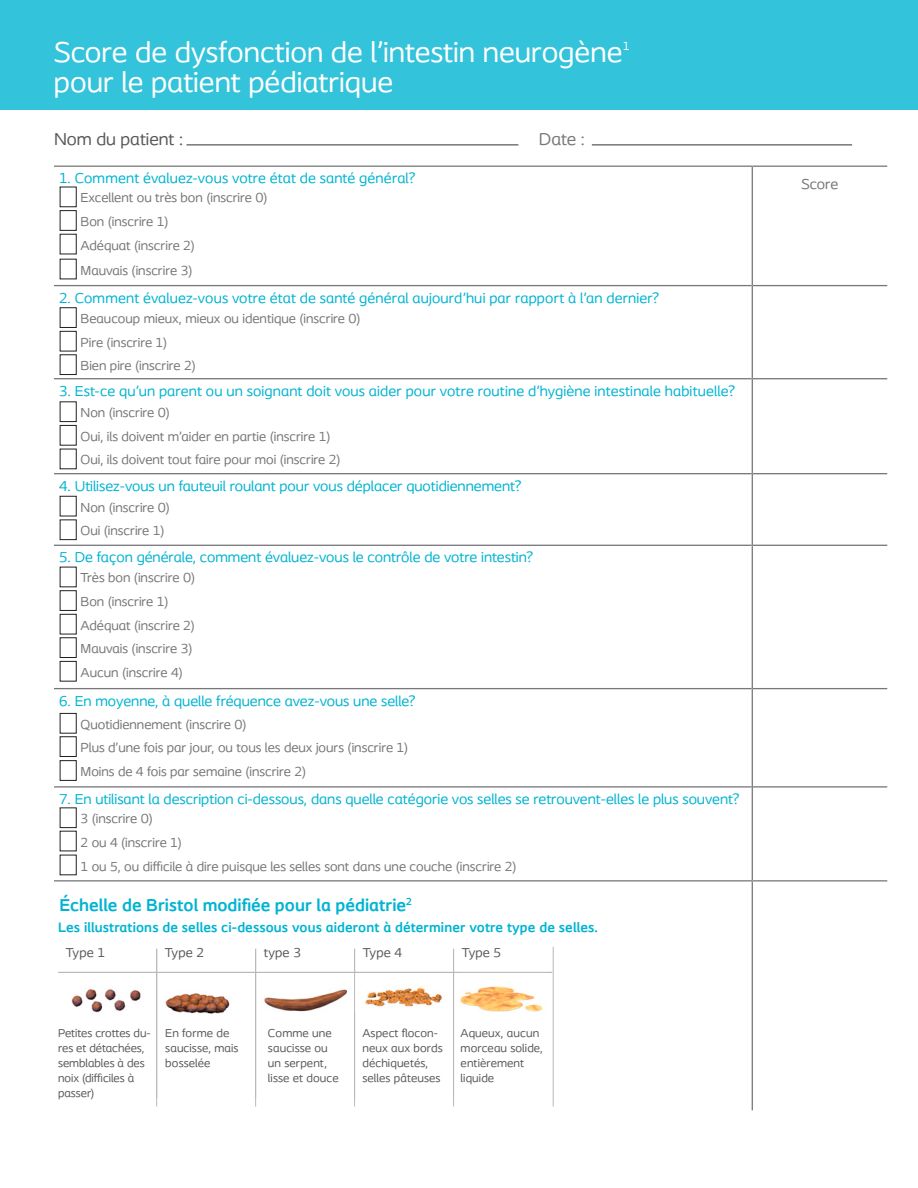
<style>
.page{position:relative;width:918px;height:1188px;background:#fff}
.page>*{position:absolute;margin:0;border:0;box-sizing:border-box;transform-origin:0 0}
.t1{font:30px "Coloplast";color:#fff}
.t2{font:700 18px "Coloplast";letter-spacing:.005em;color:#00b4d1}
.t3{font:18px "Coloplast";color:#58595b}
.t4{font:18px "Coloplast";color:#77797b}
.t5{font:15px "Coloplast";color:#00b4d1}
.t6{font:15px "Coloplast";color:#77777a}
.t7{font:700 14.25px "Coloplast";letter-spacing:.01em;color:#00b4d1}
.t8{font:13.65px/23.7px "Coloplast";color:#77777a}
.t9{font:13.5px "Coloplast";letter-spacing:.01em;color:#58595b}
.t10{font:12.3px "Coloplast";color:#fff}
.t11{font:12px/15px "Coloplast";letter-spacing:.01em;color:#58595b}
</style>
<div class="page">
<div style="left:0;top:0;width:918px;height:110px;background:#33c3da"></div>
<hr style="left:753px;top:285px;width:134px;height:1px;background:#77777a">
<hr style="left:753px;top:378px;width:134px;height:1px;background:#77777a">
<hr style="left:54px;top:473px;width:698px;height:1px;background:#77777a">
<hr style="left:753px;top:473px;width:134px;height:1px;background:#77777a">
<hr style="left:54px;top:545px;width:698px;height:1px;background:#77777a">
<hr style="left:753px;top:545px;width:134px;height:1px;background:#77777a">
<hr style="left:54px;top:688px;width:698px;height:1px;background:#77777a">
<hr style="left:753px;top:688px;width:134px;height:1px;background:#77777a">
<hr style="left:54px;top:786px;width:698px;height:2px;background:#77777a">
<hr style="left:753px;top:786px;width:134px;height:2px;background:#77777a">
<hr style="left:54px;top:285px;width:698px;height:1px;background:#77777a">
<hr style="left:54px;top:378px;width:698px;height:1px;background:#77777a">
<hr style="left:54px;top:880px;width:698px;height:2px;background:#77797b">
<hr style="left:54px;top:166px;width:698px;height:1px;background:#77797b">
<hr style="left:752px;top:166px;width:135px;height:1px;background:#77797b">
<hr style="left:752px;top:167px;width:1px;height:119px;background:#77797b">
<hr style="left:752px;top:286px;width:1px;height:93px;background:#77797b">
<hr style="left:752px;top:379px;width:1px;height:95px;background:#77797b">
<hr style="left:752px;top:474px;width:1px;height:71px;background:#77797b">
<hr style="left:752px;top:545px;width:1px;height:144px;background:#77797b">
<hr style="left:752px;top:689px;width:1px;height:98px;background:#77797b">
<hr style="left:752px;top:787px;width:1px;height:93px;background:#77797b">
<hr style="left:752px;top:880px;width:135px;height:2px;background:#77797b">
<hr style="left:752px;top:881px;width:1px;height:229px;background:#77797b">
<div style="left:60px;top:210px;width:16px;height:21px;border:1px solid #231f20"></div>
<div style="left:60px;top:760px;width:16px;height:21px;border:1px solid #231f20"></div>
<hr style="left:187px;top:144px;width:331px;height:2px;background:#77777a">
<hr style="left:592px;top:144px;width:260px;height:2px;background:#77777a">
<hr style="left:553px;top:947px;width:1px;height:159px;background:#b7b9bc">
<img style="left:71px;top:989px;width:70px;height:24px">
<img style="left:165px;top:993px;width:65px;height:21px">
<img style="left:264px;top:989px;width:84px;height:23px">
<img style="left:365px;top:987px;width:77px;height:20px">
<img style="left:460px;top:986px;width:83px;height:26px">
<hr style="left:156px;top:949px;width:1px;height:157px;background:#b7b9bc">
<hr style="left:255px;top:949px;width:1px;height:157px;background:#b7b9bc">
<hr style="left:354px;top:949px;width:1px;height:157px;background:#b7b9bc">
<hr style="left:453px;top:949px;width:1px;height:157px;background:#b7b9bc">
<hr style="left:58px;top:972px;width:494px;height:1px;background:#b7b9bc">
<h1 class="t1" style="left:54px;top:34px;width:570px">Score de dysfonction de l'intestin neurogène</h1>
<p class="t10" style="left:623px;top:39px;width:8px">1</p>
<h1 class="t1" style="left:54px;top:64px;width:341px">pour le patient pédiatrique</h1>
<h2 class="t3" style="left:54px;top:128px;width:131px">Nom du patient :</h2>
<h2 class="t4" style="left:539px;top:128px;width:47px">Date :</h2>
<p class="t5" style="left:59px;top:169px;width:358px">1. Comment évaluez-vous votre état de santé général?</p>
<p class="t6" style="left:801px;top:175px;width:38px">Score</p>
<p class="t8" style="left:81px;top:186px;width:188px">Excellent ou très bon (inscrire 0)</p>
<p class="t8" style="left:81px;top:209px;width:90px">Bon (inscrire 1)</p>
<p class="t8" style="left:81px;top:233px;width:116px">Adéquat (inscrire 2)</p>
<p class="t8" style="left:81px;top:258px;width:113px">Mauvais (inscrire 3)</p>
<p class="t5" style="left:59px;top:289px;width:601px">2. Comment évaluez-vous votre état de santé général aujourd'hui par rapport à l'an dernier?</p>
<p class="t8" style="left:81px;top:307px;width:282px">Beaucoup mieux, mieux ou identique (inscrire 0)</p>
<p class="t8" style="left:81px;top:330px;width:88px">Pire (inscrire 1)</p>
<p class="t8" style="left:81px;top:354px;width:117px">Bien pire (inscrire 2)</p>
<p class="t5" style="left:59px;top:382px;width:678px">3. Est-ce qu'un parent ou un soignant doit vous aider pour votre routine d'hygiène intestinale habituelle?</p>
<p class="t8" style="left:81px;top:401px;width:91px">Non (inscrire 0)</p>
<p class="t8" style="left:81px;top:424px;width:251px">Oui, ils doivent m’aider en partie (inscrire 1)</p>
<p class="t8" style="left:81px;top:448px;width:262px">Oui, ils doivent tout faire pour moi (inscrire 2)</p>
<p class="t5" style="left:59px;top:477px;width:464px">4. Utilisez-vous un fauteuil roulant pour vous déplacer quotidiennement?</p>
<p class="t8" style="left:81px;top:495px;width:91px">Non (inscrire 0)</p>
<p class="t8" style="left:81px;top:519px;width:86px">Oui (inscrire 1)</p>
<p class="t5" style="left:59px;top:548px;width:475px">5. De façon générale, comment évaluez-vous le contrôle de votre intestin?</p>
<p class="t8" style="left:81px;top:566px;width:116px">Très bon (inscrire 0)</p>
<p class="t8" style="left:81px;top:590px;width:90px">Bon (inscrire 1)</p>
<p class="t8" style="left:81px;top:613px;width:116px">Adéquat (inscrire 2)</p>
<p class="t8" style="left:81px;top:637px;width:113px">Mauvais (inscrire 3)<br>Aucun (inscrire 4)</p>
<p class="t5" style="left:59px;top:692px;width:358px">6. En moyenne, à quelle fréquence avez-vous une selle?</p>
<p class="t8" style="left:81px;top:712px;width:168px">Quotidiennement (inscrire 0)</p>
<p class="t8" style="left:81px;top:736px;width:329px">Plus d’une fois par jour, ou tous les deux jours (inscrire 1)</p>
<p class="t8" style="left:81px;top:759px;width:227px">Moins de 4 fois par semaine (inscrire 2)</p>
<p class="t5" style="left:59px;top:790px;width:682px">7. En utilisant la description ci-dessous, dans quelle catégorie vos selles se retrouvent-elles le plus souvent?</p>
<p class="t8" style="left:81px;top:807px;width:74px">3 (inscrire 0)</p>
<p class="t8" style="left:81px;top:830px;width:103px">2 ou 4 (inscrire 1)</p>
<p class="t8" style="left:81px;top:854px;width:438px">1 ou 5, ou difficile à dire puisque les selles sont dans une couche (inscrire 2)</p>
<h2 class="t2" style="left:59px;top:894px;width:354px">Échelle de Bristol modifiée pour la pédiatrie<sup>2</sup></h2>
<p class="t7" style="left:58px;top:919px;width:541px">Les illustrations de selles ci-dessous vous aideront à déterminer votre type de selles.</p>
<p class="t9" style="left:66px;top:944px;width:41px">Type 1</p>
<p class="t9" style="left:165px;top:944px;width:41px">Type 2</p>
<p class="t9" style="left:264px;top:944px;width:39px">type 3</p>
<p class="t9" style="left:363px;top:944px;width:41px">Type 4</p>
<p class="t9" style="left:462px;top:944px;width:41px">Type 5</p>
<p class="t11" style="left:58px;top:1025px;width:94px">Petites crottes du&shy;res et détachées, semblables à des noix (difficiles à passer)</p>
<p class="t11" style="left:165px;top:1025px;width:75px">En forme de saucisse, mais bosselée</p>
<p class="t11" style="left:362px;top:1025px;width:82px">Aspect flocon&shy;neux aux bords déchiquetés, selles pâteuses</p>
<p class="t11" style="left:461px;top:1025px;width:84px">Aqueux, aucun morceau solide, entièrement liquide</p>
<p class="t11" style="left:268px;top:1025px;width:72px">Comme une saucisse ou un serpent, lisse et douce</p>
</div>
